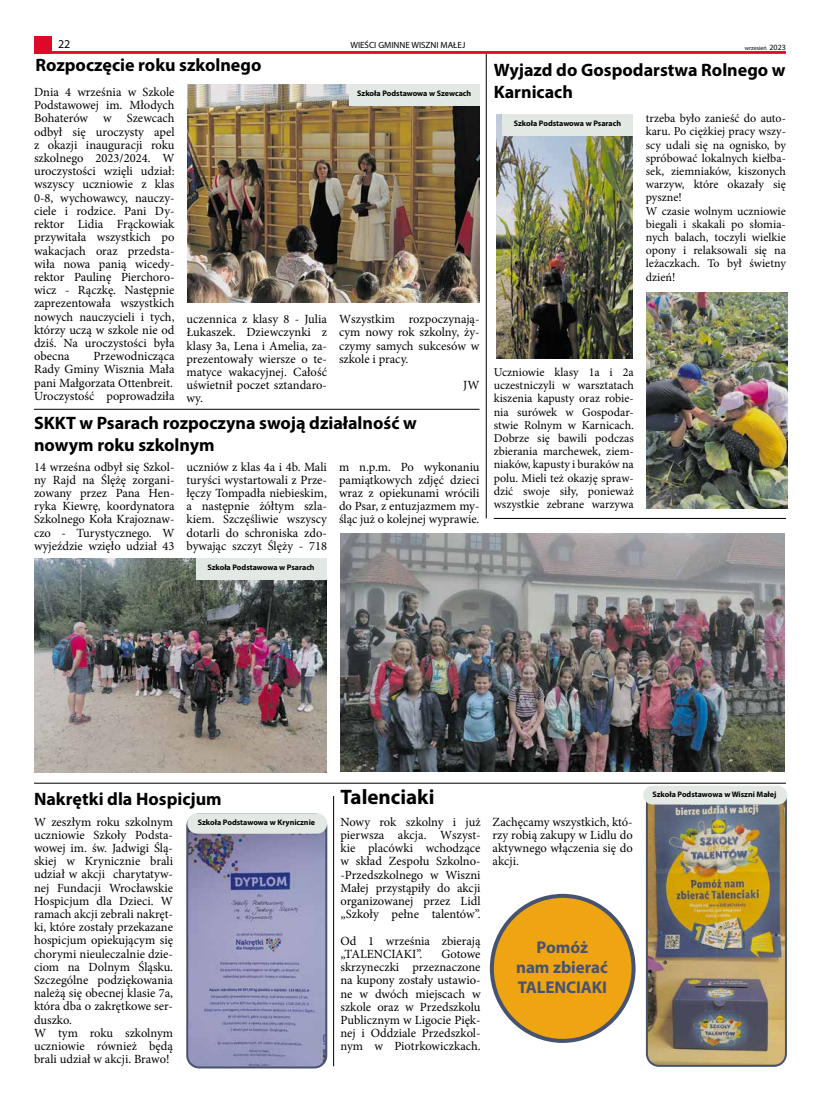
<style>
.page{position:relative;width:820px;height:1106px;background:#fff}
.page>*{position:absolute;margin:0;border:0;box-sizing:border-box;transform-origin:0 0}
.t1{font:700 21px "Myriad Pro";color:#000}
.t2{font:700 18px/22px "Myriad Pro";color:#000}
.t3{font:700 17px/20px "Myriad Pro";letter-spacing:-.005em;color:#465370;text-align:center}
.t4{font:12.5px/13.2px "Minion Pro";color:#000;text-align:justify}
.t5{font:12px/13.2px "Minion Pro";color:#000;text-align:justify}
.t6{font:12px "Myriad Pro";color:#000}
.t7{font:9px "Myriad Pro";color:#000}
.t8{font:700 8px "Myriad Pro";color:#000}
.t9{font:6px "Myriad Pro";color:#000}
.s1{font-size:8px}
</style>
<div class="page">
<hr style="left:34px;top:51px;width:751px;height:3px;background:#e10727">
<div style="left:34px;top:37px;width:17px;height:17px;background:#e10727"></div>
<img style="left:648px;top:803px;width:137px;height:262px">
<div style="left:645px;top:787px;width:141px;height:279px;border:2px solid #465370;border-radius:12px"></div>
<hr style="left:493px;top:518px;width:292px;height:1px;background:#000">
<img style="left:188px;top:830px;width:138px;height:237px">
<div style="left:186px;top:813px;width:141px;height:255px;border:2px solid #465370;border-radius:12px"></div>
<img style="left:496px;top:115px;width:136px;height:244px">
<img style="left:646px;top:292px;width:141px;height:216px">
<img style="left:187px;top:84px;width:292px;height:219px">
<hr style="left:333px;top:796px;width:1px;height:270px;background:#000">
<img style="left:340px;top:533px;width:444px;height:238px">
<hr style="left:34px;top:409px;width:445px;height:1px;background:#000">
<img style="left:34px;top:558px;width:292px;height:214px">
<hr style="left:485px;top:54px;width:1px;height:464px;background:#000">
<hr style="left:34px;top:782px;width:751px;height:1px;background:#000">
<div style="left:491px;top:895px;width:142px;height:145px;background:#efa412;border-radius:50%"></div>
<div style="left:489px;top:893px;width:146px;height:149px;border:4px solid #465370;border-radius:50%"></div>
<div style="left:349px;top:84px;width:130px;height:21px;background:#e2e9e5"></div>
<div style="left:502px;top:115px;width:130px;height:21px;background:#e2e9e5"></div>
<div style="left:196px;top:558px;width:130px;height:21px;background:#e2e9e5"></div>
<div style="left:187px;top:813px;width:140px;height:20px;background:#e2e9e5;border-radius:10px"></div>
<div style="left:643px;top:785px;width:144px;height:19px;background:#e2e9e5;border-radius:9px"></div>
<p class="t6" style="left:58px;top:37px;width:14px">22</p>
<p class="t7" style="left:350px;top:40px;width:116px">WIEŚCI GMINNE WISZNI MAŁEJ</p>
<p class="t9" style="left:744px;top:44px;width:43px">wrzesień <span class="s1">2023</span></p>
<h2 class="t2" style="left:35px;top:53px;width:227px">Rozpoczęcie roku szkolnego</h2>
<p class="t4" style="left:34px;top:85px;width:142px">Dnia 4 września w Szkole Podstawowej im. Młodych Bohaterów w Szewcach odbył się uroczysty apel z okazji inauguracji roku szkolnego 2023/2024. W uroczystości wzięli udział: wszyscy uczniowie z klas 0-8, wychowawcy, nauczy&shy;ciele i rodzice. Pani Dy&shy;rektor Lidia Frąckowiak przywitała wszystkich po wakacjach oraz przedsta&shy;wiła nowa panią wicedy&shy;rektor Paulinę Pierchoro&shy;wicz - Rączkę. Następnie zaprezentowała wszystkich nowych nauczycieli i tych, którzy uczą w szkole nie od dziś. Na uroczystości była obecna</p>
<p class="t8" style="left:357px;top:88px;width:115px">Szkoła Podstawowa w Szewcach</p>
<p class="t4" style="left:186px;top:312px;width:142px">uczennica z klasy 8 - Julia Łukaszek. Dziewczynki z klasy 3a, Lena i Amelia, za&shy;prezentowały wiersze o te&shy;matyce wakacyjnej. Całość uświetnił poczet sztandaro&shy;wy.</p>
<p class="t4" style="left:339px;top:312px;width:142px">Wszystkim rozpoczynają&shy;cym nowy rok szkolny, ży&shy;czymy samych sukcesów w szkole i pracy.</p>
<p class="t4" style="left:34px;top:349px;width:142px;text-indent:60px">Przewodnicząca Rady Gminy Wisznia Mała pani Małgorzata Ottenbreit.<br>Uroczystość poprowadziła</p>
<p class="t4" style="left:463px;top:378px;width:18px">JW</p>
<h2 class="t2" style="left:34px;top:411px;width:384px">SKKT w Psarach rozpoczyna swoją działalność w nowym roku szkolnym</h2>
<p class="t4" style="left:34px;top:460px;width:142px">14 wrześna odbył się Szkol&shy;ny Rajd na Ślężę zorgani&shy;zowany przez Pana Hen&shy;ryka Kiewrę, koordynatora Szkolnego Koła Krajoznaw&shy;czo - Turystycznego. W wyjeździe wzięło udział 43</p>
<p class="t4" style="left:186px;top:460px;width:142px">uczniów z klas 4a i 4b. Mali turyści wystartowali z Prze&shy;łęczy Tompadła niebieskim, a następnie żółtym szla&shy;kiem. Szczęśliwie wszyscy dotarli do schroniska zdo&shy;bywając szczyt Ślęży - 718</p>
<p class="t4" style="left:339px;top:460px;width:142px">m n.p.m. Po wykonaniu pamiątkowych zdjęć dzieci wraz z opiekunami wrócili do Psar, z entuzjazmem my&shy;śląc już o kolejnej wyprawie.</p>
<p class="t8" style="left:207px;top:562px;width:109px">Szkoła Podstawowa w Psarach</p>
<h2 class="t2" style="left:493px;top:58px;width:293px">Wyjazd do Gospodarstwa Rolnego w<br>Karnicach</h2>
<p class="t8" style="left:513px;top:118px;width:109px">Szkoła Podstawowa w Psarach</p>
<p class="t5" style="left:645px;top:112px;width:142px;text-align:left">trzeba było zanieść do auto&shy;karu. Po ciężkiej pracy wszy&shy;scy udali się na ognisko, by spróbować lokalnych kiełba&shy;sek, ziemniaków, kiszonych warzyw, które okazały się pyszne!<br>W czasie wolnym uczniowie biegali i skakali po słomia&shy;nych balach, toczyli wielkie opony i relaksowali się na leżaczkach. To był świetny dzień!</p>
<p class="t5" style="left:493px;top:365px;width:142px">Uczniowie klasy 1a i 2a uczestniczyli w warsztatach kiszenia kapusty oraz robie&shy;nia surówek w Gospodar&shy;stwie Rolnym w Karnicach.<br>Dobrze się bawili podczas zbierania marchewek, ziem&shy;niaków, kapusty i buraków na polu. Mieli też okazję spraw&shy;dzić swoje siły, ponieważ wszystkie zebrane warzywa</p>
<h2 class="t2" style="left:34px;top:787px;width:189px">Nakrętki dla Hospicjum</h2>
<p class="t4" style="left:34px;top:815px;width:140px;text-align:left">W zeszłym roku szkolnym uczniowie Szkoły Podsta&shy;wowej im. św. Jadwigi Ślą&shy;skiej w Krynicznie brali udział w akcji charytatyw&shy;nej Fundacji Wrocławskie<br>Hospicjum dla Dzieci. W ramach akcji zebrali nakręt&shy;ki, które zostały przekazane hospicjum opiekującym się chorymi nieuleczalnie dzie&shy;ciom na Dolnym Śląsku.<br>Szczególne podziękowania należą się obecnej klasie 7a, która dba o zakrętkowe ser&shy;duszko.<br>W tym roku szkolnym uczniowie również będą brali udział w akcji. Brawo!</p>
<p class="t8" style="left:198px;top:817px;width:119px">Szkoła Podstawowa w Krynicznie</p>
<h1 class="t1" style="left:340px;top:783px;width:96px">Talenciaki</h1>
<p class="t4" style="left:340px;top:815px;width:141px">Nowy rok szkolny i już pierwsza akcja. Wszyst&shy;kie placówki wchodzące w skład Zespołu Szkolno--Przedszkolnego w Wiszni Małej przystąpiły do akcji organizowanej przez Lidl „Szkoły pełne talentów”.</p>
<p class="t4" style="left:340px;top:934px;width:141px">Od 1 września zbierają „TALENCIAKI”.</p>
<p class="t4" style="left:340px;top:947px;width:141px;text-indent:101px">Gotowe skrzyneczki przeznaczone na kupony zostały ustawio&shy;ne w dwóch miejscach w szkole oraz w Przedszkolu Publicznym w Ligocie Pięk&shy;nej i Oddziale Przedszkol&shy;nym w Piotrkowiczkach.</p>
<p class="t4" style="left:492px;top:815px;width:141px">Zachęcamy wszystkich, któ&shy;rzy robią zakupy w Lidlu do aktywnego włączenia się do akcji.</p>
<h3 class="t3" style="left:516px;top:936px;width:93px">Pomóż<br>nam zbierać<br>TALENCIAKI</h3>
<p class="t8" style="left:652px;top:789px;width:125px">Szkoła Podstawowa w Wiszni Małej</p>
</div>
